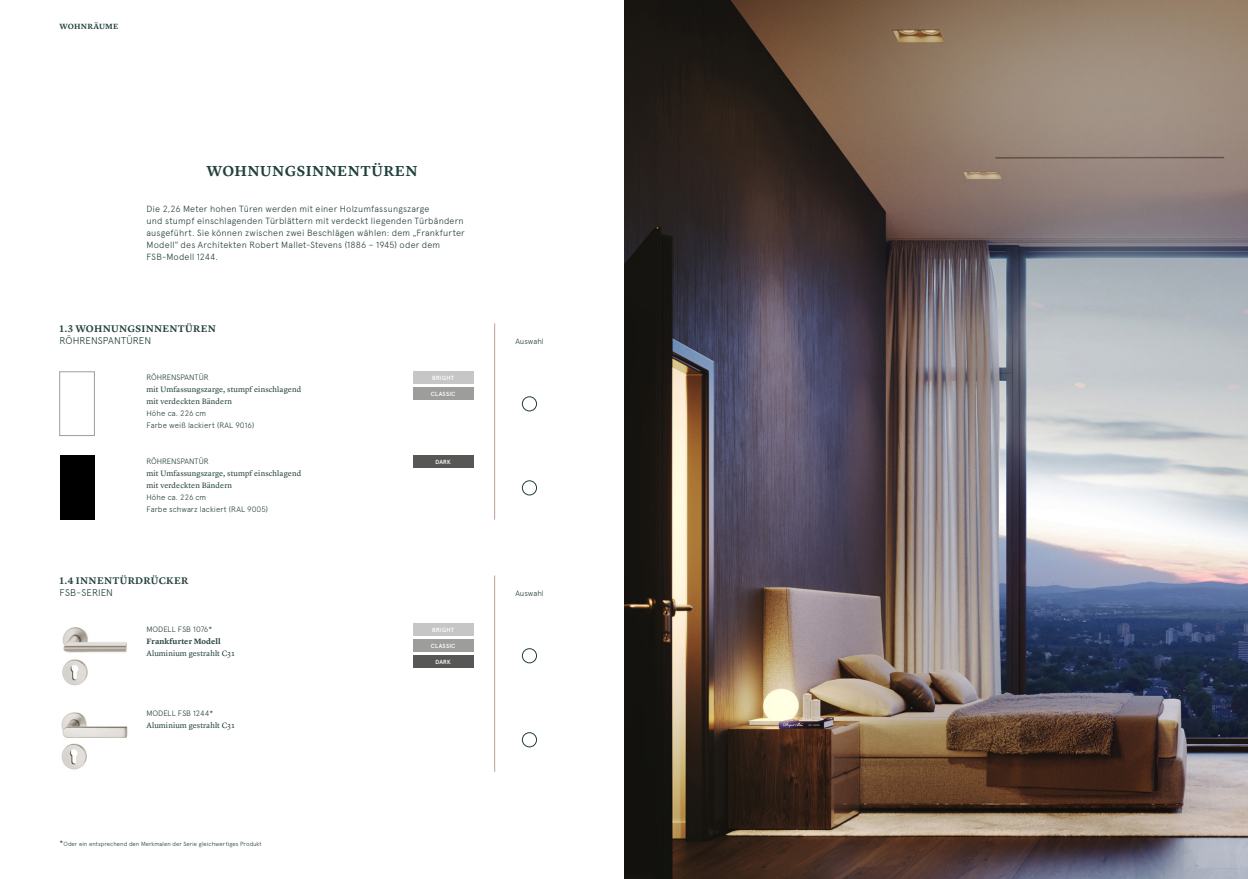
<style>
.page{position:relative;width:1248px;height:879px;background:#fff}
.page>*{position:absolute;margin:0;border:0;box-sizing:border-box;transform-origin:0 0}
.t1{font:600 15px "Lyon Text";letter-spacing:.035em;color:#213f3b}
.t2{font:600 10px "Lyon Text";letter-spacing:.035em;color:#213f3b}
.t3{font:300 9.8px "Apercu";color:#213f3b}
.t4{font:300 9px/12px "Apercu";letter-spacing:.02em;color:#213f3b}
.t5{font:8px/12px "Lyon Text";letter-spacing:.015em;color:#213f3b}
.t6{font:600 8px "Lyon Text";letter-spacing:.015em;color:#213f3b}
.t7{font:300 7.8px/12px "Apercu";color:#213f3b}
.t8{font:600 7.8px "Lyon Text";letter-spacing:.035em;color:#213f3b}
.t9{font:300 6px "Apercu";letter-spacing:.005em;color:#213f3b}
.t10{font:500 6px "Apercu";letter-spacing:.04em;color:#fff}
.s1{font-family:"Akkurat Std"}
.s2{font-size:8px}
</style>
<div class="page">
<img style="left:624px;top:0;width:623px;height:879px">
<img style="left:62px;top:627px;width:65px;height:59px">
<img style="left:61px;top:712px;width:67px;height:58px">
<div style="left:413px;top:623px;width:60px;height:12px;background:#c6c6c6"></div>
<div style="left:413px;top:372px;width:60px;height:12px;background:#c6c6c6"></div>
<div style="left:413px;top:640px;width:60px;height:12px;background:#9d9d9c"></div>
<div style="left:413px;top:388px;width:60px;height:12px;background:#9d9d9c"></div>
<div style="left:413px;top:656px;width:60px;height:12px;background:#575756"></div>
<div style="left:413px;top:456px;width:60px;height:12px;background:#575756"></div>
<div style="left:60px;top:456px;width:34px;height:64px;background:#000"></div>
<hr style="left:494px;top:575px;width:1px;height:197px;background:#c19f94">
<hr style="left:494px;top:323px;width:1px;height:197px;background:#c19f94">
<div style="left:522px;top:396px;width:14px;height:15px;border:1px solid #213f3b;border-radius:50%"></div>
<div style="left:522px;top:648px;width:14px;height:15px;border:1px solid #213f3b;border-radius:50%"></div>
<div style="left:522px;top:480px;width:14px;height:15px;border:1px solid #213f3b;border-radius:50%"></div>
<div style="left:522px;top:732px;width:14px;height:15px;border:1px solid #213f3b;border-radius:50%"></div>
<p class="t8" style="left:60px;top:20px;width:60px">WOHNRÄUME</p>
<h1 class="t1" style="left:206px;top:159px;width:212px">WOHNUNGSINNENTÜREN</h1>
<p class="t4" style="left:146px;top:202px;width:320px">Die 2,26 Meter hohen Türen werden mit einer Holzumfassungszarge<br>und stumpf einschlagenden Türblättern mit verdeckt liegenden Türbändern ausgeführt. Sie können zwischen zwei Beschlägen wählen: dem <span class="s1">„</span>Frankfurter Modell<span class="s1">“</span> des Architekten Robert Mallet-Stevens (1886 – 1945) oder dem FSB-Modell 1244.</p>
<p class="t2" style="left:60px;top:320px;width:158px">1.3 WOHNUNGSINNENTÜREN</p>
<p class="t3" style="left:60px;top:334px;width:93px">RÖHRENSPANTÜREN</p>
<p class="t7" style="left:146px;top:371px;width:64px">RÖHRENSPANTÜR</p>
<p class="t5" style="left:146px;top:382px;width:156px">mit Umfassungszarge, stumpf einschlagend mit verdeckten Bändern</p>
<p class="t7" style="left:146px;top:407px;width:109px">Höhe ca. 226 cm<br>Farbe weiß lackiert (RAL 9016)</p>
<p class="t7" style="left:146px;top:455px;width:64px">RÖHRENSPANTÜR</p>
<p class="t5" style="left:146px;top:466px;width:156px">mit Umfassungszarge, stumpf einschlagend mit verdeckten Bändern</p>
<p class="t7" style="left:146px;top:491px;width:123px">Höhe ca. 226 cm<br>Farbe schwarz lackiert (RAL 9005)</p>
<p class="t2" style="left:60px;top:572px;width:130px">1.4 INNENTÜRDRÜCKER</p>
<p class="t3" style="left:60px;top:586px;width:55px">FSB-SERIEN</p>
<p class="t7" style="left:146px;top:623px;width:67px">MODELL FSB 1076*</p>
<p class="t6" style="left:146px;top:635px;width:76px">Frankfurter Modell</p>
<p class="t5" style="left:146px;top:646px;width:90px">Aluminium gestrahlt C31</p>
<p class="t7" style="left:146px;top:707px;width:68px">MODELL FSB 1244*</p>
<p class="t5" style="left:146px;top:718px;width:90px">Aluminium gestrahlt C31</p>
<p class="t9" style="left:60px;top:840px;width:203px"><span class="s2">*</span>Oder ein entsprechend den Merkmalen der Serie gleichwertiges Produkt</p>
<p class="t10" style="left:432px;top:373px;width:23px">BRIGHT</p>
<p class="t10" style="left:431px;top:389px;width:26px">CLASSIC</p>
<p class="t10" style="left:435px;top:457px;width:17px">DARK</p>
<p class="t10" style="left:432px;top:625px;width:23px">BRIGHT</p>
<p class="t10" style="left:431px;top:641px;width:26px">CLASSIC</p>
<p class="t10" style="left:435px;top:657px;width:17px">DARK</p>
<p class="t7" style="left:515px;top:335px;width:30px">Auswahl</p>
<p class="t7" style="left:515px;top:587px;width:30px">Auswahl</p>
</div>
